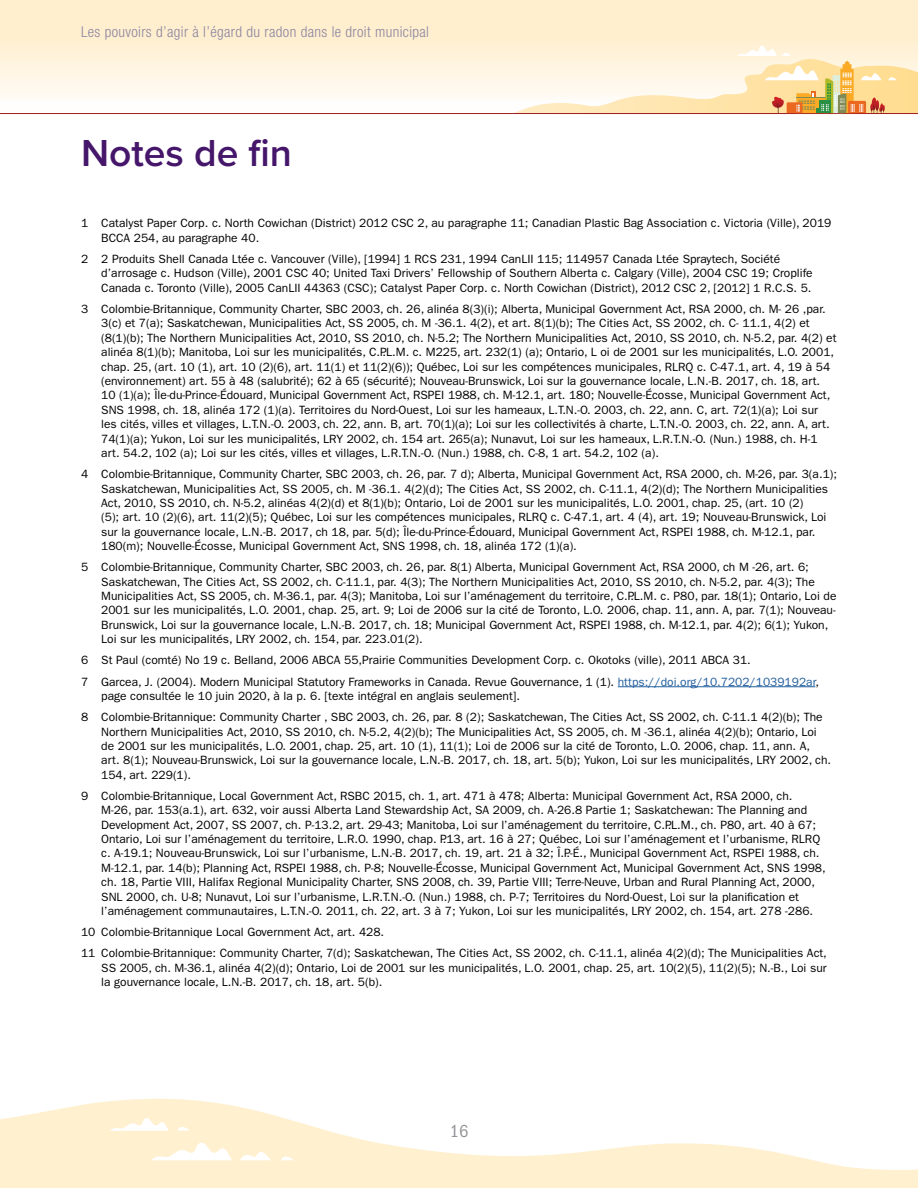
<style>
.page{position:relative;width:918px;height:1188px;background:#fff}
.page>*{position:absolute;margin:0;border:0;box-sizing:border-box;transform-origin:0 0}
.H1_-_No_numbering{font:600 39px "Proxima Nova";color:#45166a}
.t1{font:condensed 18px "ITC Franklin Gothic Std";color:#939598}
.t2{font:300 condensed 15px "Helvetica Neue LT Std";letter-spacing:.025em;color:#8b85a1}
.Footnote{font:12px/14.4px "ITC Franklin Gothic Std";color:#000}
.s1{color:#215e9e}
</style>
<div class="page">
<svg style="left:0;top:1098px;width:918px;height:90px;fill:#fff0cf"></svg>
<svg style="left:151px;top:1142px;width:81px;height:18px"></svg>
<svg style="left:240px;top:1150px;width:31px;height:10px"></svg>
<svg style="left:281px;top:1157px;width:13px;height:3px"></svg>
<svg style="left:110px;top:1117px;width:59px;height:14px"></svg>
<svg style="left:177px;top:1127px;width:13px;height:4px"></svg>
<hr style="left:618px;top:686px;width:197px;height:1px;background:#215e9e">
<div style="left:0;top:0;width:918px;height:113px;background:linear-gradient(to bottom,#ffebc4,#fffdfa)"></div>
<hr style="left:0;top:113px;width:918px;height:1px;background:#9f1d21">
<svg style="left:512px;top:45px;width:406px;height:69px;background:#f9e6c3"></svg>
<p class="t2" style="left:81px;top:23px;width:350px">Les pouvoirs d’agir à l’égard du radon dans le droit municipal</p>
<p class="H1_-_No_numbering" style="left:81px;top:124px;width:212px">Notes de fin</p>
<p class="Footnote" style="left:101px;top:216px;width:732px;text-indent:-20px">1 Catalyst Paper Corp. c. North Cowichan (District) 2012 CSC 2, au paragraphe 11; Canadian Plastic Bag Association c. Victoria (Ville), 2019<br>BCCA 254, au paragraphe 40.</p>
<p class="Footnote" style="left:101px;top:252px;width:713px;text-indent:-20px">2 2 Produits Shell Canada Ltée c. Vancouver (Ville), [1994] 1 RCS 231, 1994 CanLII 115; 114957 Canada Ltée Spraytech, Société d’arrosage c. Hudson (Ville), 2001 CSC 40; United Taxi Drivers’ Fellowship of Southern Alberta c. Calgary (Ville), 2004 CSC 19; Croplife<br>Canada c. Toronto (Ville), 2005 CanLII 44363 (CSC); Catalyst Paper Corp. c. North Cowichan (District), 2012 CSC 2, [2012] 1 R.C.S. 5.</p>
<p class="Footnote" style="left:101px;top:302px;width:737px;text-indent:-20px">3 Colombie-Britannique, Community Charter, SBC 2003, ch. 26, alinéa 8(3)(i); Alberta, Municipal Government Act, RSA 2000, ch. M- 26 ,par.<br>3(c) et 7(a); Saskatchewan, Municipalities Act, SS 2005, ch. M -36.1. 4(2), et art. 8(1)(b); The Cities Act, SS 2002, ch. C- 11.1, 4(2) et (8(1)(b); The Northern Municipalities Act, 2010, SS 2010, ch. N-5.2; The Northern Municipalities Act, 2010, SS 2010, ch. N-5.2, par. 4(2) et alinéa 8(1)(b); Manitoba, Loi sur les municipalités, C.P.L.M. c. M225, art. 232(1) (a); Ontario, L oi de 2001 sur les municipalités, L.O. 2001, chap. 25, (art. 10 (1), art. 10 (2)(6), art. 11(1) et 11(2)(6)); Québec, Loi sur les compétences municipales, RLRQ c. C-47.1, art. 4, 19 à 54 (environnement) art. 55 à 48 (salubrité); 62 à 65 (sécurité); Nouveau-Brunswick, Loi sur la gouvernance locale, L.N.-B. 2017, ch. 18, art.<br>10 (1)(a); Île-du-Prince-Édouard, Municipal Government Act, RSPEI 1988, ch. M-12.1, art. 180; Nouvelle-Écosse, Municipal Government Act, SNS 1998, ch. 18, alinéa 172 (1)(a). Territoires du Nord-Ouest, Loi sur les hameaux, L.T.N.-O. 2003, ch. 22, ann. C, art. 72(1)(a); Loi sur les cités, villes et villages, L.T.N.-O. 2003, ch. 22, ann. B, art. 70(1)(a); Loi sur les collectivités à charte, L.T.N.-O. 2003, ch. 22, ann. A, art.<br>74(1)(a); Yukon, Loi sur les municipalités, LRY 2002, ch. 154 art. 265(a); Nunavut, Loi sur les hameaux, L.R.T.N.-O. (Nun.) 1988, ch. H-1 art. 54.2, 102 (a); Loi sur les cités, villes et villages, L.R.T.N.-O. (Nun.) 1988, ch. C-8, 1 art. 54.2, 102 (a).</p>
<p class="Footnote" style="left:101px;top:467px;width:737px;text-indent:-20px">4 Colombie-Britannique, Community Charter, SBC 2003, ch. 26, par. 7 d); Alberta, Municipal Government Act, RSA 2000, ch. M-26, par. 3(a.1); Saskatchewan, Municipalities Act, SS 2005, ch. M -36.1. 4(2)(d); The Cities Act, SS 2002, ch. C-11.1, 4(2)(d); The Northern Municipalities Act, 2010, SS 2010, ch. N-5.2, alinéas 4(2)(d) et 8(1)(b); Ontario, Loi de 2001 sur les municipalités, L.O. 2001, chap. 25, (art. 10 (2)<br>(5); art. 10 (2)(6), art. 11(2)(5); Québec, Loi sur les compétences municipales, RLRQ c. C-47.1, art. 4 (4), art. 19; Nouveau-Brunswick, Loi sur la gouvernance locale, L.N.-B. 2017, ch 18, par. 5(d); Île-du-Prince-Édouard, Municipal Government Act, RSPEI 1988, ch. M-12.1, par.<br>180(m); Nouvelle-Écosse, Municipal Government Act, SNS 1998, ch. 18, alinéa 172 (1)(a).</p>
<p class="Footnote" style="left:101px;top:560px;width:737px;text-indent:-20px">5 Colombie-Britannique, Community Charter, SBC 2003, ch. 26, par. 8(1) Alberta, Municipal Government Act, RSA 2000, ch M -26, art. 6; Saskatchewan, The Cities Act, SS 2002, ch. C-11.1, par. 4(3); The Northern Municipalities Act, 2010, SS 2010, ch. N-5.2, par. 4(3); The Municipalities Act, SS 2005, ch. M-36.1, par. 4(3); Manitoba, Loi sur l’aménagement du territoire, C.P.L.M. c. P80, par. 18(1); Ontario, Loi de 2001 sur les municipalités, L.O. 2001, chap. 25, art. 9; Loi de 2006 sur la cité de Toronto, L.O. 2006, chap. 11, ann. A, par. 7(1); Nouveau-Brunswick, Loi sur la gouvernance locale, L.N.-B. 2017, ch. 18; Municipal Government Act, RSPEI 1988, ch. M-12.1, par. 4(2); 6(1); Yukon, Loi sur les municipalités, LRY 2002, ch. 154, par. 223.01(2).</p>
<p class="Footnote" style="left:81px;top:653px;width:671px">6 St Paul (comté) No 19 c. Belland, 2006 ABCA 55,Prairie Communities Development Corp. c. Okotoks (ville), 2011 ABCA 31.</p>
<p class="Footnote" style="left:101px;top:674px;width:719px;text-indent:-20px">7 Garcea, J. (2004). Modern Municipal Statutory Frameworks in Canada. Revue Gouvernance, 1 (1). <span class="s1">https://doi.org/10.7202/1039192ar</span>, page consultée le 10 juin 2020, à la p. 6. [texte intégral en anglais seulement].</p>
<p class="Footnote" style="left:101px;top:710px;width:731px;text-indent:-20px">8 Colombie-Britannique: Community Charter , SBC 2003, ch. 26, par. 8 (2); Saskatchewan, The Cities Act, SS 2002, ch. C-11.1 4(2)(b); The Northern Municipalities Act, 2010, SS 2010, ch. N-5.2, 4(2)(b); The Municipalities Act, SS 2005, ch. M -36.1, alinéa 4(2)(b); Ontario, Loi de 2001 sur les municipalités, L.O. 2001, chap. 25, art. 10 (1), 11(1); Loi de 2006 sur la cité de Toronto, L.O. 2006, chap. 11, ann. A, art. 8(1); Nouveau-Brunswick, Loi sur la gouvernance locale, L.N.-B. 2017, ch. 18, art. 5(b); Yukon, Loi sur les municipalités, LRY 2002, ch.<br>154, art. 229(1).</p>
<p class="Footnote" style="left:101px;top:789px;width:726px;text-indent:-20px">9 Colombie-Britannique, Local Government Act, RSBC 2015, ch. 1, art. 471 à 478; Alberta: Municipal Government Act, RSA 2000, ch.<br>M-26, par. 153(a.1), art. 632, voir aussi Alberta Land Stewardship Act, SA 2009, ch. A-26.8 Partie 1; Saskatchewan: The Planning and Development Act, 2007, SS 2007, ch. P-13.2, art. 29-43; Manitoba, Loi sur l’aménagement du territoire, C.P.L.M., ch. P80, art. 40 à 67; Ontario, Loi sur l’aménagement du territoire, L.R.O. 1990, chap. P.13, art. 16 à 27; Québec, Loi sur l’aménagement et l’urbanisme, RLRQ c. A-19.1; Nouveau-Brunswick, Loi sur l’urbanisme, L.N.-B. 2017, ch. 19, art. 21 à 32; Î.P.-É., Municipal Government Act, RSPEI 1988, ch.<br>M-12.1, par. 14(b); Planning Act, RSPEI 1988, ch. P-8; Nouvelle-Écosse, Municipal Government Act, Municipal Government Act, SNS 1998, ch. 18, Partie VIII, Halifax Regional Municipality Charter, SNS 2008, ch. 39, Partie VIII; Terre-Neuve, Urban and Rural Planning Act, 2000, SNL 2000, ch. U-8; Nunavut, Loi sur l’urbanisme, L.R.T.N.-O. (Nun.) 1988, ch. P-7; Territoires du Nord-Ouest, Loi sur la planification et l’aménagement communautaires, L.T.N.-O. 2011, ch. 22, art. 3 à 7; Yukon, Loi sur les municipalités, LRY 2002, ch. 154, art. 278 -286.</p>
<p class="Footnote" style="left:81px;top:925px;width:305px">10 Colombie-Britannique Local Government Act, art. 428.</p>
<p class="Footnote" style="left:101px;top:946px;width:727px;text-align:justify;text-indent:-20px">11 Colombie-Britannique: Community Charter, 7(d); Saskatchewan, The Cities Act, SS 2002, ch. C-11.1, alinéa 4(2)(d); The Municipalities Act, SS 2005, ch. M-36.1, alinéa 4(2)(d); Ontario, Loi de 2001 sur les municipalités, L.O. 2001, chap. 25, art. 10(2)(5), 11(2)(5); N.-B., Loi sur la gouvernance locale, L.N.-B. 2017, ch. 18, art. 5(b).</p>
<h2 class="t1" style="left:450px;top:1121px;width:20px">16</h2>
</div>
